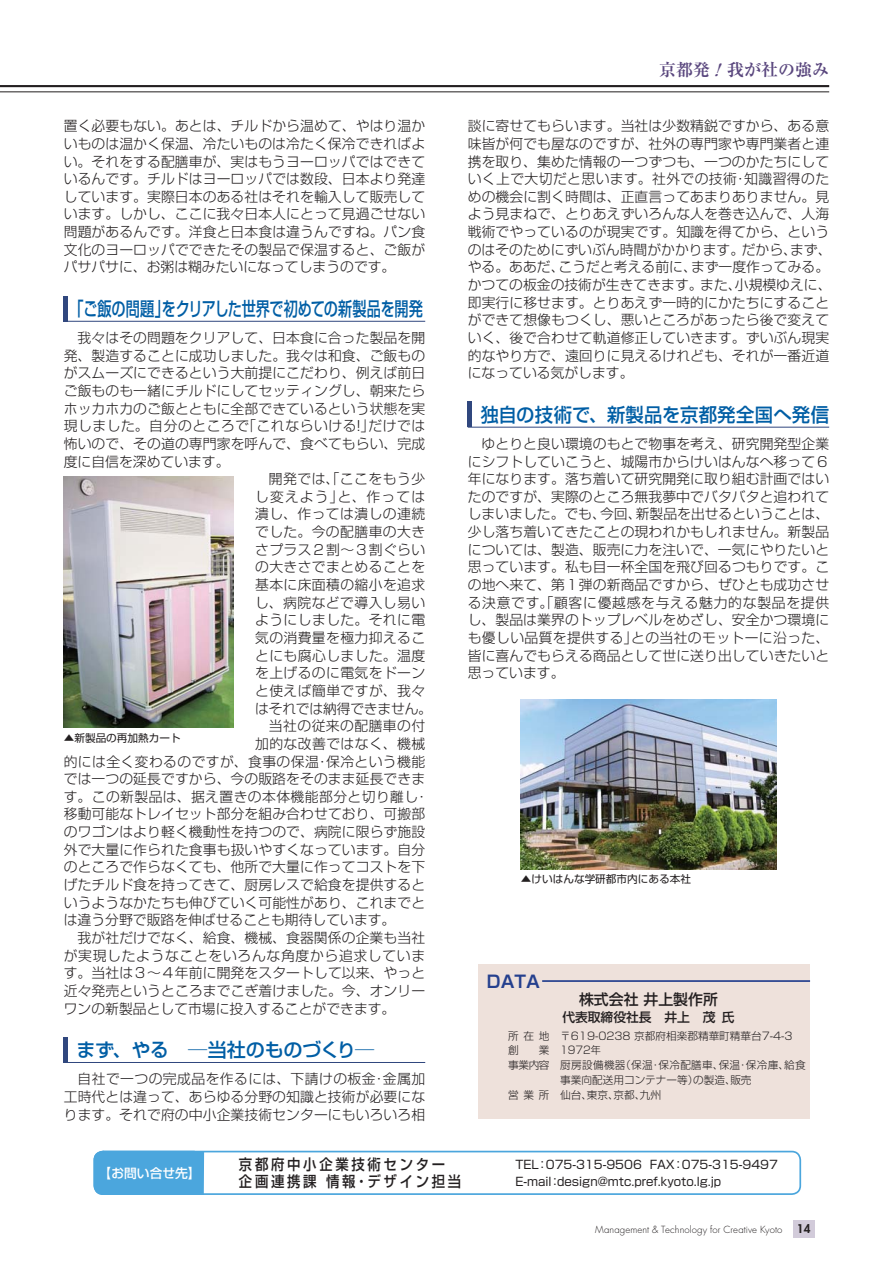
<style>
.page{position:relative;width:893px;height:1263px;background:#fff}
.page>*{position:absolute;margin:0;border:0;box-sizing:border-box;transform-origin:0 0}
.t1{font:19.2px "Shin Go Pro Medium 90 pv RKSJ H";letter-spacing:-.01em;color:#005ea5;scale:.74 1}
.t2{font:19.2px "Shin Go Pro Medium 90 pv RKSJ H";letter-spacing:.015em;color:#005ea5;scale:.96 1}
.t3{font:19.2px "Shin Go Pro Medium 90 pv RKSJ H";letter-spacing:-.01em;color:#005ea5}
.t4{font:16.95px "Ryumin Pro Bold 90 pv RKSJ H";color:#5a477e}
.t5{font:16.95px "Shin Go Pro De Bold 90 pv RKSJ H";color:#25408e}
.t6{font:14.85px/17px "Shin Go Pro Medium 90 pv RKSJ H";letter-spacing:.2em;color:#231f20;scale:.9 1}
.t7{font:14.85px "Shin Go Pro Medium 90 pv RKSJ H";color:#231f20}
.t8{font:13.8px/17.7px "Shin Go Pro Light 90 pv RKSJ H";letter-spacing:.005em;color:#231f20;text-align:justify}
.t9{font:13.8px "Shin Go Pro Light 90 pv RKSJ H";letter-spacing:.03em;color:#231f20}
.t10{font:13.8px "Shin Go Pro Light 90 pv RKSJ H";letter-spacing:.04em;color:#231f20}
.t11{font:13.8px "Shin Go Pro Light 90 pv RKSJ H";letter-spacing:.05em;color:#231f20}
.t12{font:13.8px "Shin Go Pro Light 90 pv RKSJ H";letter-spacing:-.015em;color:#231f20}
.t13{font:13.8px "Shin Go Pro Light 90 pv RKSJ H";letter-spacing:.035em;color:#231f20}
.t14{font:13.8px "Shin Go Pro Light 90 pv RKSJ H";letter-spacing:.08em;color:#231f20}
.t15{font:12.75px "Shin Go Pro Medium 90 pv RKSJ H";color:#231f20}
.t16{font:12.75px "Shin Go Pro Medium 90 pv RKSJ H";color:#fff}
.t17{font:11.7px/17px "Shin Go Pro Regular 90 pv RKSJ H";color:#231f20}
.t18{font:10.65px/14.9px "Shin Go Pro Light 90 pv RKSJ H";color:#231f20}
.t19{font:10.65px "Shin Go Pro Light 90 pv RKSJ H";letter-spacing:.03em;color:#231f20}
.t20{font:10.65px "Shin Go Pro Regular 90 pv RKSJ H";color:#231f20}
.t21{font:300 9.6px "Futura";letter-spacing:.01em;color:#231f20}
.s1{font-style:italic}
.s2{font-weight:800;font-size:11.7px}
</style>
<div class="page">
<div style="left:793px;top:1220px;width:21px;height:17px;background:#d2cbda"></div>
<hr style="left:0;top:92px;width:829px;height:1px;background:#231f20">
<hr style="left:0;top:85px;width:829px;height:2px;background:#231f20">
<div style="left:94px;top:1151px;width:707px;height:44px;border:2px solid #4ba6dd;border-radius:9px"></div>
<div style="left:93px;top:1150px;width:112px;height:45px;background:#4ba6dd"></div>
<hr style="left:103px;top:1151px;width:92px;height:1px;background:#4ba6dd">
<div style="left:478px;top:964px;width:332px;height:154px;background:#eee1db"></div>
<hr style="left:542px;top:980px;width:268px;height:2px;background:#25408e">
<hr style="left:64px;top:296px;width:4px;height:25px;background:#30477e">
<hr style="left:64px;top:321px;width:361px;height:1px;background:#30477e">
<hr style="left:64px;top:1037px;width:4px;height:25px;background:#30477e">
<hr style="left:64px;top:1062px;width:361px;height:1px;background:#30477e">
<img style="left:64px;top:476px;width:170px;height:251px">
<hr style="left:468px;top:402px;width:4px;height:25px;background:#30477e">
<hr style="left:468px;top:427px;width:361px;height:1px;background:#30477e">
<img style="left:521px;top:700px;width:255px;height:170px">
<p class="t8" style="left:64px;top:119px;width:363px">置く必要もない。あとは、チルドから温めて、やはり温かいものは温かく保温、冷たいものは冷たく保冷できればよい。それをする配膳車が、実はもうヨーロッパではできているんです。チルドはヨーロッパでは数段、日本より発達しています。実際日本のある社はそれを輸入して販売しています。しかし、ここに我々日本人にとって見過ごせない問題があるんです。洋食と日本食は違うんですね。パン食文化のヨーロッパでできたその製品で保温すると、ご飯がパサパサに、お粥は糊みたいになってしまうのです。</p>
<h1 class="t1" style="left:69px;top:301px;width:479px">「ご飯の問題」をクリアした世界で初めての新製品を開発</h1>
<p class="t8" style="left:78px;top:331px;width:349px">我々はその問題をクリアして、日本食に合った製品を開</p>
<p class="t8" style="left:64px;top:348px;width:363px">発、製造することに成功しました。我々は和食、ご飯もの</p>
<p class="t8" style="left:64px;top:366px;width:363px">がスムーズにできるという大前提にこだわり、例えば前日</p>
<p class="t8" style="left:64px;top:384px;width:363px">ご飯ものも一緒にチルドにしてセッティングし、朝来たら</p>
<p class="t8" style="left:64px;top:401px;width:363px">ホッカホカのご飯とともに全部できているという状態を実</p>
<p class="t10" style="left:64px;top:421px;width:363px">現しました。自分のところで「これならいける!」だけでは</p>
<p class="t8" style="left:64px;top:437px;width:363px">怖いので、その道の専門家を呼んで、食べてもらい、完成</p>
<p class="t8" style="left:64px;top:454px;width:167px">度に自信を深めています。</p>
<p class="t13" style="left:269px;top:474px;width:158px">開発では、「ここをもう少</p>
<p class="t14" style="left:255px;top:491px;width:172px">し変えよう」と、作っては</p>
<p class="t9" style="left:255px;top:509px;width:172px">潰し、作っては潰しの連続</p>
<p class="t9" style="left:255px;top:527px;width:172px">でした。今の配膳車の大き</p>
<p class="t9" style="left:255px;top:544px;width:172px">さプラス２割～３割ぐらい</p>
<p class="t9" style="left:255px;top:562px;width:172px">の大きさでまとめることを</p>
<p class="t9" style="left:255px;top:580px;width:172px">基本に床面積の縮小を追求</p>
<p class="t9" style="left:255px;top:597px;width:172px">し、病院などで導入し易い</p>
<p class="t9" style="left:255px;top:615px;width:172px">ようにしました。それに電</p>
<p class="t9" style="left:255px;top:633px;width:172px">気の消費量を極力抑えるこ</p>
<p class="t9" style="left:255px;top:650px;width:172px">とにも腐心しました。温度</p>
<p class="t9" style="left:255px;top:668px;width:172px">を上げるのに電気をドーン</p>
<p class="t9" style="left:255px;top:685px;width:172px">と使えば簡単ですが、我々</p>
<p class="t12" style="left:255px;top:703px;width:178px">はそれでは納得できません。</p>
<p class="t9" style="left:269px;top:721px;width:158px">当社の従来の配膳車の付</p>
<p class="t9" style="left:255px;top:738px;width:172px">加的な改善ではなく、機械</p>
<p class="t9" style="left:64px;top:756px;width:363px">的には全く変わるのですが、食事の保温・保冷という機能</p>
<p class="t8" style="left:64px;top:772px;width:363px">では一つの延長ですから、今の販路をそのまま延長できま</p>
<p class="t9" style="left:64px;top:791px;width:366px">す。この新製品は、据え置きの本体機能部分と切り離し・</p>
<p class="t8" style="left:64px;top:807px;width:363px">移動可能なトレイセット部分を組み合わせており、可搬部</p>
<p class="t8" style="left:64px;top:825px;width:363px">のワゴンはより軽く機動性を持つので、病院に限らず施設</p>
<p class="t8" style="left:64px;top:843px;width:363px">外で大量に作られた食事も扱いやすくなっています。自分</p>
<p class="t8" style="left:64px;top:860px;width:363px">のところで作らなくても、他所で大量に作ってコストを下</p>
<p class="t8" style="left:64px;top:878px;width:363px">げたチルド食を持ってきて、厨房レスで給食を提供すると</p>
<p class="t8" style="left:64px;top:895px;width:363px">いうようなかたちも伸びていく可能性があり、これまでと</p>
<p class="t8" style="left:64px;top:913px;width:333px">は違う分野で販路を伸ばせることも期待しています。</p>
<p class="t8" style="left:78px;top:931px;width:349px">我が社だけでなく、給食、機械、食器関係の企業も当社</p>
<p class="t11" style="left:64px;top:950px;width:363px">が実現したようなことをいろんな角度から追求していま</p>
<p class="t8" style="left:64px;top:966px;width:363px">す。当社は３～４年前に開発をスタートして以来、やっと</p>
<p class="t8" style="left:64px;top:984px;width:363px">近々発売というところまでこぎ着けました。今、オンリー</p>
<p class="t8" style="left:64px;top:1001px;width:333px">ワンの新製品として市場に投入することができます。</p>
<h1 class="t3" style="left:77px;top:1042px;width:299px">まず、やる　─当社のものづくり─</h1>
<p class="t8" style="left:64px;top:1072px;width:363px;text-indent:14px">自社で一つの完成品を作るには、下請けの板金・金属加工時代とは違って、あらゆる分野の知識と技術が必要になります。それで府の中小企業技術センターにもいろいろ相</p>
<p class="t20" style="left:64px;top:734px;width:118px">▲ 新製品の再加熱カート</p>
<p class="t4" style="left:659px;top:63px;width:172px">京都発<span class="s1">！</span>我が社の強み</p>
<p class="t8" style="left:468px;top:119px;width:365px;text-align:left">談に寄せてもらいます。当社は少数精鋭ですから、ある意味皆が何でも屋なのですが、社外の専門家や専門業者と連携を取り、集めた情報の一つずつも、一つのかたちにしていく上で大切だと思います。社外での技術・知識習得のための機会に割く時間は、正直言ってあまりありません。見よう見まねで、とりあえずいろんな人を巻き込んで、人海戦術でやっているのが現実です。知識を得てから、というのはそのためにずいぶん時間がかかります。だから、まず、やる。ああだ、こうだと考える前に、まず一度作ってみる。かつての板金の技術が生きてきます。また、小規模ゆえに、即実行に移せます。とりあえず一時的にかたちにすることができて想像もつくし、悪いところがあったら後で変えていく、後で合わせて軌道修正していきます。ずいぶん現実的なやり方で、遠回りに見えるけれども、それが一番近道になっている気がします。</p>
<h1 class="t2" style="left:480px;top:407px;width:365px">独自の技術で、新製品を京都発全国へ発信</h1>
<p class="t8" style="left:468px;top:437px;width:363px;text-indent:14px">ゆとりと良い環境のもとで物事を考え、研究開発型企業にシフトしていこうと、城陽市からけいはんなへ移って６年になります。落ち着いて研究開発に取り組む計画ではいたのですが、実際のところ無我夢中でバタバタと追われてしまいました。でも、今回、新製品を出せるということは、少し落ち着いてきたことの現われかもしれません。新製品については、製造、販売に力を注いで、一気にやりたいと思っています。私も目一杯全国を飛び回るつもりです。この地へ来て、第１弾の新商品ですから、ぜひとも成功させる決意です。「顧客に優越感を与える魅力的な製品を提供し、製品は業界のトップレベルをめざし、安全かつ環境にも優しい品質を提供する」との当社のモットーに沿った、皆に喜んでもらえる商品として世に送り出していきたいと思っています。</p>
<p class="t20" style="left:521px;top:875px;width:172px">▲ けいはんな学研都市内にある本社</p>
<p class="t5" style="left:487px;top:975px;width:55px">DATA</p>
<p class="t7" style="left:579px;top:994px;width:140px">株式会社 井上製作所</p>
<p class="t15" style="left:562px;top:1013px;width:174px">代表取締役社長　井上　茂氏</p>
<p class="t18" style="left:508px;top:1029px;width:286px">所在地　〒619-0238 京都府相楽郡精華町精華台7-4-3創</p>
<p class="t18" style="left:539px;top:1044px;width:64px">業　1972年</p>
<p class="t19" style="left:508px;top:1061px;width:299px">事業内容　 厨房設備機器（保温・保冷配膳車、保温・保冷庫、給食</p>
<p class="t18" style="left:560px;top:1074px;width:193px">事業向配送用コンテナー等）の製造、販売</p>
<p class="t18" style="left:508px;top:1089px;width:155px">営業所　仙台、東京、京都、九州</p>
<p class="t16" style="left:99px;top:1168px;width:104px">【お問い合せ先】</p>
<p class="t6" style="left:239px;top:1158px;width:249px">京都府中小企業技術センター企画連携課 情報・デザイン担当</p>
<p class="t17" style="left:515px;top:1157px;width:264px">TEL：075-315-9506 FAX：075-315-9497<br>E-mail：design@mtc.pref.kyoto.lg.jp</p>
<p class="t21" style="left:595px;top:1225px;width:217px">Management &amp; Technology for Creative Kyoto <span class="s2">14</span></p>
</div>
